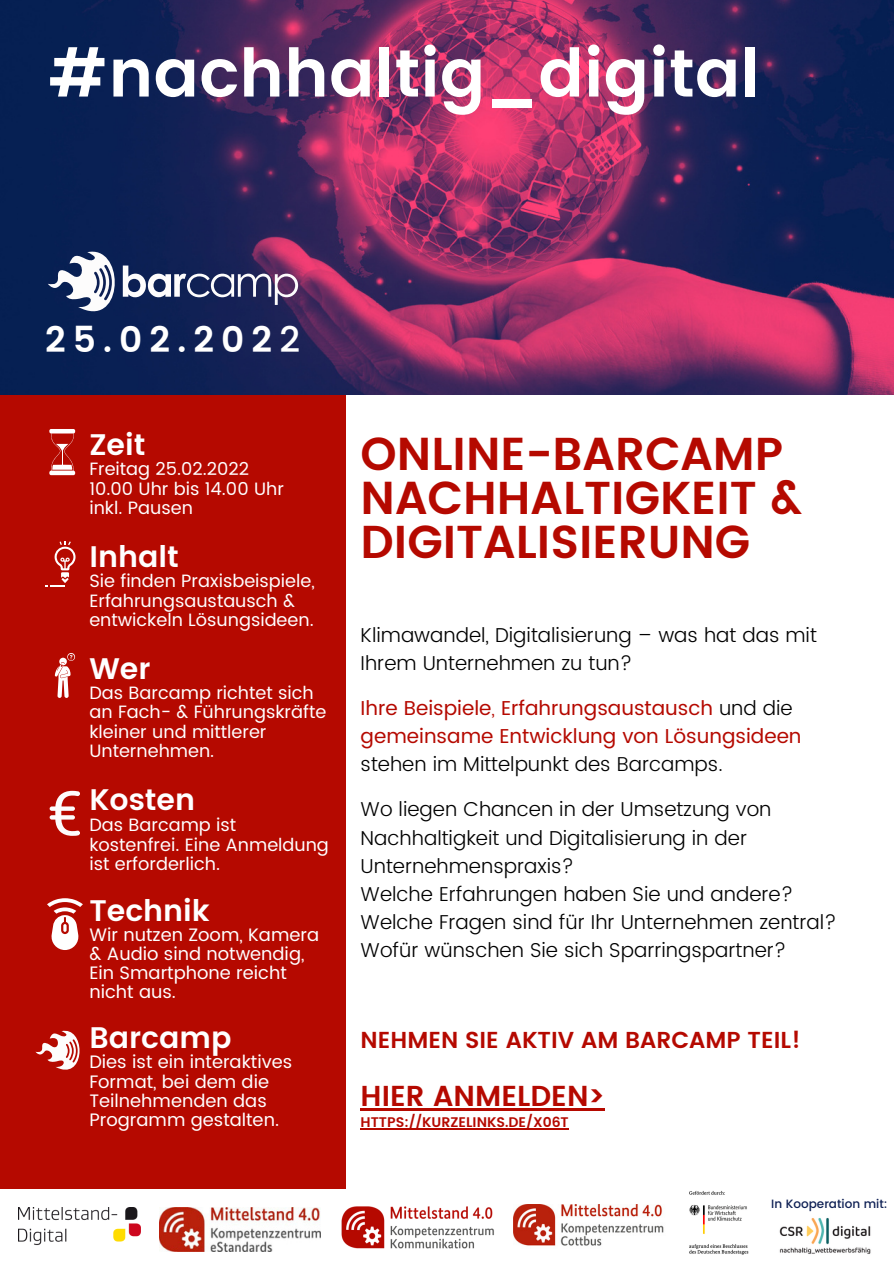
<style>
.page{position:relative;width:894px;height:1264px;background:#fff}
.page>*{position:absolute;margin:0;border:0;box-sizing:border-box;transform-origin:0 0}
.t1{font:600 69.15px "Poppins";color:#fff}
.t2{font:600 66.6px "Poppins";color:#fff}
.t3{font:600 46.05px/44.1px "Poppins";color:#b50900}
.t4{font:600 35.85px "Poppins";letter-spacing:.2em;color:#fff}
.t5{font:600 29.7px "Poppins";color:#fff}
.t6{font:600 28.8px "Poppins";color:#b50900}
.t7{font:600 23.1px "Poppins";color:#b50900}
.t8{font:300 20.1px/28px "Poppins";color:#000}
.t9{font:20.1px/28px "Poppins";color:#b50900}
.t10{font:18px/19.2px "Poppins";color:#fff}
.t11{font:17.85px/19.2px "Poppins";color:#fff}
.t12{font:600 13.95px "Poppins";color:#b50900}
.t13{font:500 12px "Poppins";color:#0e2054}
.s1{font-weight:500}
.s2{font-weight:300}
.s3{font-weight:300;color:#000}
</style>
<div class="page">
<div style="left:0;top:394px;width:346px;height:794px;background:#b50900"></div>
<svg style="left:45px;top:541px;width:30px;height:45px"></svg>
<hr style="left:49px;top:429px;width:26px;height:4px;background:#fff;border-radius:2px">
<div style="left:49px;top:470px;width:26px;height:5px;background:#fff;border-radius:2px"></div>
<svg style="left:50px;top:433px;width:25px;height:38px"></svg>
<svg style="left:55px;top:653px;width:20px;height:45px"></svg>
<svg style="left:47px;top:898px;width:36px;height:52px"></svg>
<img style="left:513px;top:1204px;width:151px;height:42px">
<img style="left:160px;top:1207px;width:161px;height:44px">
<svg style="left:35px;top:1030px;width:45px;height:40px"></svg>
<svg style="left:50px;top:790px;width:30px;height:45px"></svg>
<img style="left:0;top:0;width:893px;height:394px">
<svg style="left:48px;top:244px;width:250px;height:77px"></svg>
<img style="left:341px;top:1206px;width:153px;height:43px">
<img style="left:19px;top:1207px;width:121px;height:38px">
<img style="left:689px;top:1191px;width:60px;height:64px">
<img style="left:779px;top:1218px;width:92px;height:36px">
<hr style="left:360px;top:1107px;width:245px;height:3px;background:#b50900">
<hr style="left:360px;top:1128px;width:208px;height:1px;background:#b50900">
<p class="t2" style="left:49px;top:35px;width:712px">#nachhaltig_digital</p>
<p class="t1" style="left:160px;top:34px;width:596px">NACHHALTIGKEIT</p>
<p class="t4" style="left:45px;top:318px;width:256px">25.02.202<span class="s1">2</span></p>
<p class="t5" style="left:89px;top:427px;width:57px">Zeit</p>
<p class="t11" style="left:89px;top:459px;width:161px">Freitag 25.02.2022</p>
<p class="t11" style="left:89px;top:479px;width:196px">10.00 Uhr bis 14.00 Uhr</p>
<p class="t11" style="left:89px;top:498px;width:105px">inkl. Pausen</p>
<p class="t5" style="left:89px;top:539px;width:91px">Inhalt</p>
<p class="t11" style="left:89px;top:571px;width:227px">Sie finden Praxisbeispiele,</p>
<p class="t11" style="left:89px;top:591px;width:207px">Erfahrungsaustausch &amp;</p>
<p class="t11" style="left:89px;top:610px;width:226px">entwickeln Lösungsideen.</p>
<p class="t5" style="left:89px;top:651px;width:62px">Wer</p>
<p class="t11" style="left:89px;top:683px;width:238px">Das Barcamp richtet sich an Fach- &amp; Führungskräfte</p>
<p class="t11" style="left:89px;top:722px;width:178px">kleiner und mittlerer<br>Unternehmen.</p>
<p class="t5" style="left:89px;top:782px;width:107px">Kosten</p>
<p class="t11" style="left:89px;top:815px;width:148px">Das Barcamp ist</p>
<p class="t11" style="left:89px;top:834px;width:241px">kostenfrei. Eine Anmeldung ist erforderlich.</p>
<p class="t5" style="left:89px;top:893px;width:122px">Technik</p>
<p class="t10" style="left:89px;top:925px;width:231px">Wir nutzen Zoom, Kamera &amp; Audio sind notwendig,<br>Ein Smartphone reicht nicht aus.</p>
<p class="t5" style="left:89px;top:1020px;width:143px">Barcamp</p>
<p class="t10" style="left:89px;top:1052px;width:204px">Dies ist ein interaktives<br>Format, bei dem die<br>Teilnehmenden das<br>Programm gestalten.</p>
<p class="t3" style="left:360px;top:432px;width:443px">ONLINE-BARCAMP<br>NACHHALTIGKEIT &amp;<br>DIGITALISIERUNG</p>
<p class="t8" style="left:360px;top:621px;width:457px">Klimawandel, Digitalisierung – was hat das mit<br>Ihrem Unternehmen zu tun?</p>
<p class="t9" style="left:360px;top:694px;width:442px">Ihre Beispiele<span class="s2">,</span> Erfahrungsaustausch <span class="s3">und die </span>gemeinsame Entwicklung von Lösungsideen <span class="s3">stehen im Mittelpunkt des Barcamps.</span></p>
<p class="t8" style="left:360px;top:795px;width:412px">Wo liegen Chancen in der Umsetzung von<br>Nachhaltigkeit und Digitalisierung in der<br>Unternehmenspraxis?</p>
<p class="t8" style="left:360px;top:879px;width:434px">Welche Erfahrungen haben Sie und andere?</p>
<p class="t8" style="left:360px;top:907px;width:477px">Welche Fragen sind für Ihr Unternehmen zentral?</p>
<p class="t8" style="left:360px;top:935px;width:427px">Wofür wünschen Sie sich Sparringspartner?</p>
<p class="t7" style="left:360px;top:1026px;width:441px">NEHMEN SIE AKTIV AM BARCAMP TEIL!</p>
<p class="t6" style="left:360px;top:1078px;width:246px">HIER ANMELDEN&gt;</p>
<p class="t12" style="left:360px;top:1114px;width:209px">HTTPS://KURZELINKS.DE/X06T</p>
<p class="t13" style="left:771px;top:1196px;width:118px">In Kooperation mit:</p>
</div>
